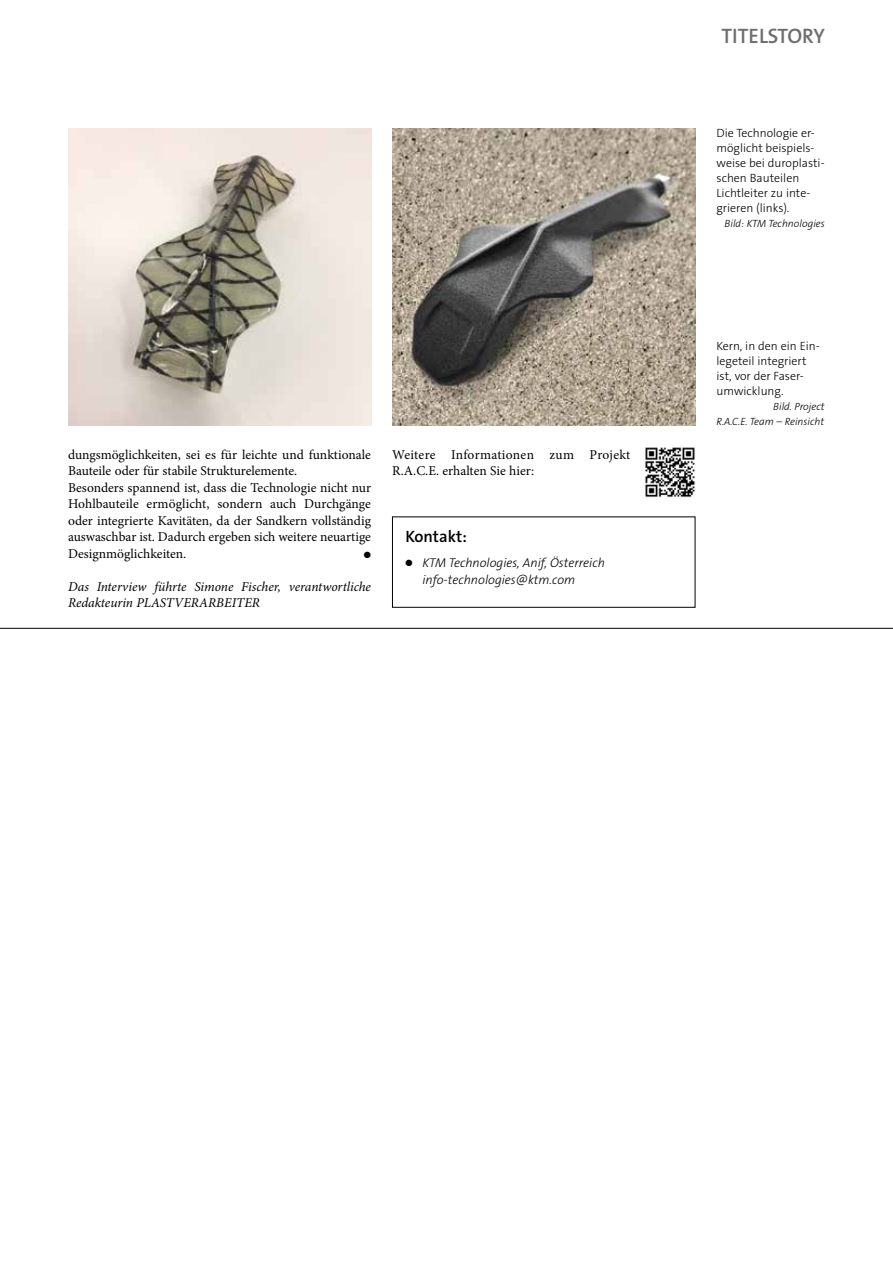
<style>
.page{position:relative;width:893px;height:1263px;background:#fff}
.page>*{position:absolute;margin:0;border:0;box-sizing:border-box;transform-origin:0 0}
.t1{font:600 21px "The Sans Os F";color:#6e6e6e}
.t2{font:600 16.5px "The Sans Os F";color:#000}
.t3{font:13.5px/16.5px "Minion Pro";color:#000}
.t4{font:italic 13.5px/16.5px "Minion Pro";letter-spacing:-.005em;color:#000}
.t5{font:italic 300 12.75px/16.5px "The Sans Os F";color:#000}
.t6{font:300 12px/15px "The Sans Os F";color:#000}
.t7{font:italic 300 10.5px/15px "The Sans Os F";color:#000;text-align:right}
.t8{font:9px "Zapf Dingbats Std";color:#000}
</style>
<div class="page">
<hr style="left:0;top:628px;width:893px;height:1px;background:#000">
<img style="left:392px;top:128px;width:303px;height:298px">
<img style="left:68px;top:128px;width:303px;height:298px">
<img style="left:645px;top:447px;width:50px;height:50px">
<p class="t3" style="left:68px;top:446px;width:304px">dungsmöglichkeiten, sei es für leichte und funktionale Bauteile oder für stabile Strukturelemente.<br>Besonders spannend ist, dass die Technologie nicht nur Hohlbauteile ermöglicht, sondern auch Durchgänge oder integrierte Kavitäten, da der Sandkern vollständig auswaschbar ist. Dadurch ergeben sich weitere neuartige Designmöglichkeiten.</p>
<p class="t8" style="left:364px;top:550px;width:9px">●</p>
<p class="t4" style="left:68px;top:578px;width:304px">Das Interview führte Simone Fischer, verantwortliche<br>Redakteurin PLASTVERARBEITER</p>
<p class="t3" style="left:392px;top:446px;width:240px">Weitere Informationen zum Projekt<br>R.A.C.E. erhalten Sie hier:</p>
<p class="t2" style="left:405px;top:526px;width:63px">Kontakt:</p>
<p class="t5" style="left:422px;top:555px;width:184px;text-indent:-17px">● KTM Technologies, Anif, Österreich info-technologies@ktm.com</p>
<h1 class="t1" style="left:721px;top:22px;width:105px">TITELSTORY</h1>
<p class="t6" style="left:716px;top:126px;width:110px">Die Technologie er&shy;möglicht beispiels&shy;weise bei duroplasti&shy;schen Bauteilen<br>Lichtleiter zu inte&shy;grieren (links).</p>
<p class="t7" style="left:725px;top:216px;width:102px">Bild: KTM Technologies</p>
<p class="t6" style="left:716px;top:338px;width:105px">Kern, in den ein Ein&shy;legeteil integriert ist, vor der Faser&shy;umwicklung.</p>
<p class="t7" style="left:716px;top:399px;width:110px">Bild. Project<br>R.A.C.E. Team – Reinsicht</p>
</div>
